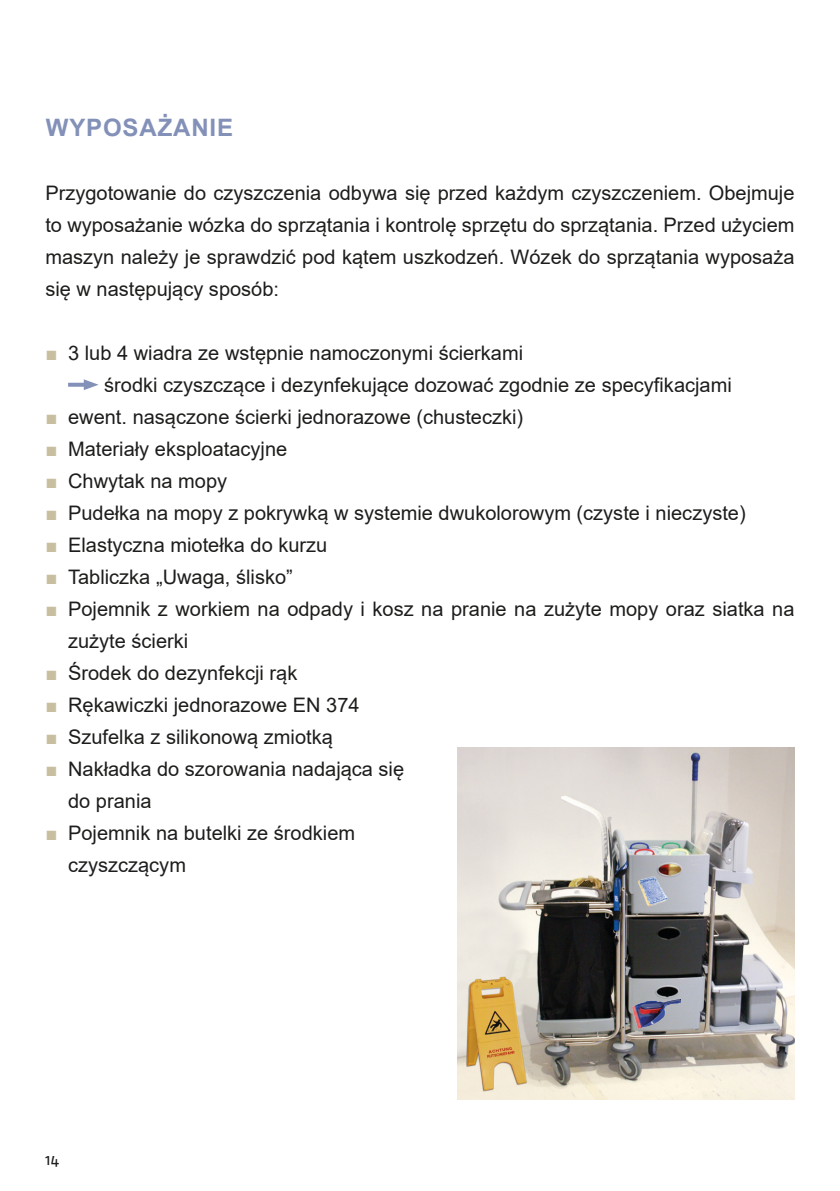
<style>
.page{position:relative;width:840px;height:1191px;background:#fff}
.page>*{position:absolute;margin:0;border:0;box-sizing:border-box;transform-origin:0 0}
.Kapitel_Subhead{font:700 24px "Arial";letter-spacing:.035em;color:#8391b9}
.Aufzählungen{font:20px/32px "Arial";color:#1d1d1b}
.Fließtext{font:20px/32px "Arial";color:#1d1d1b;text-align:justify}
.t1{font:16px "Fago OT";color:#1d1d1b}
.s1{color:#c8bea0}
</style>
<div class="page">
<svg style="left:68px;top:383px;width:16px;height:4px"></svg>
<svg style="left:84px;top:379px;width:15px;height:11px"></svg>
<img style="left:457px;top:747px;width:337px;height:352px">
<img style="left:625px;top:998px;width:55px;height:33px">
<img style="left:635px;top:875px;width:33px;height:32px">
<p class="Kapitel_Subhead" style="left:46px;top:111px;width:189px">WYPOSAŻANIE</p>
<p class="Fließtext" style="left:45px;top:177px;width:750px">Przygotowanie do czyszczenia odbywa się przed każdym czyszczeniem. Obejmuje to wyposażanie wózka do sprzątania i kontrolę sprzętu do sprzątania. Przed użyciem maszyn należy je sprawdzić pod kątem uszkodzeń. Wózek do sprzątania wyposaża się w następujący sposób:</p>
<p class="Aufzählungen" style="left:104px;top:337px;width:628px;text-indent:-59px"><span class="s1">■</span> 3 lub 4 wiadra ze wstępnie namoczonymi ścierkami<br>środki czyszczące i dezynfekujące dozować zgodnie ze specyfikacjami</p>
<p class="Aufzählungen" style="left:45px;top:401px;width:479px"><span class="s1">■</span> ewent. nasączone ścierki jednorazowe (chusteczki)</p>
<p class="Aufzählungen" style="left:45px;top:433px;width:243px"><span class="s1">■</span> Materiały eksploatacyjne</p>
<p class="Aufzählungen" style="left:45px;top:465px;width:183px"><span class="s1">■</span> Chwytak na mopy</p>
<p class="Aufzählungen" style="left:45px;top:497px;width:701px"><span class="s1">■</span> Pudełka na mopy z pokrywką w systemie dwukolorowym (czyste i nieczyste)</p>
<p class="Aufzählungen" style="left:45px;top:529px;width:283px"><span class="s1">■</span> Elastyczna miotełka do kurzu</p>
<p class="Aufzählungen" style="left:45px;top:561px;width:249px"><span class="s1">■</span> Tabliczka „Uwaga, ślisko”</p>
<p class="Aufzählungen" style="left:68px;top:593px;width:727px;text-indent:-23px"><span class="s1">■</span> Pojemnik z workiem na odpady i kosz na pranie na zużyte mopy oraz siatka na zużyte ścierki</p>
<p class="Aufzählungen" style="left:45px;top:657px;width:253px"><span class="s1">■</span> Środek do dezynfekcji rąk</p>
<p class="Aufzählungen" style="left:45px;top:689px;width:315px"><span class="s1">■</span> Rękawiczki jednorazowe EN 374</p>
<p class="Aufzählungen" style="left:45px;top:721px;width:289px"><span class="s1">■</span> Szufelka z silikonową zmiotką</p>
<p class="Aufzählungen" style="left:68px;top:753px;width:337px;text-indent:-23px"><span class="s1">■</span> Nakładka do szorowania nadająca się do prania</p>
<p class="Aufzählungen" style="left:68px;top:817px;width:288px;text-indent:-23px"><span class="s1">■</span> Pojemnik na butelki ze środkiem czyszczącym</p>
<p class="t1" style="left:45px;top:1150px;width:15px">14</p>
</div>
